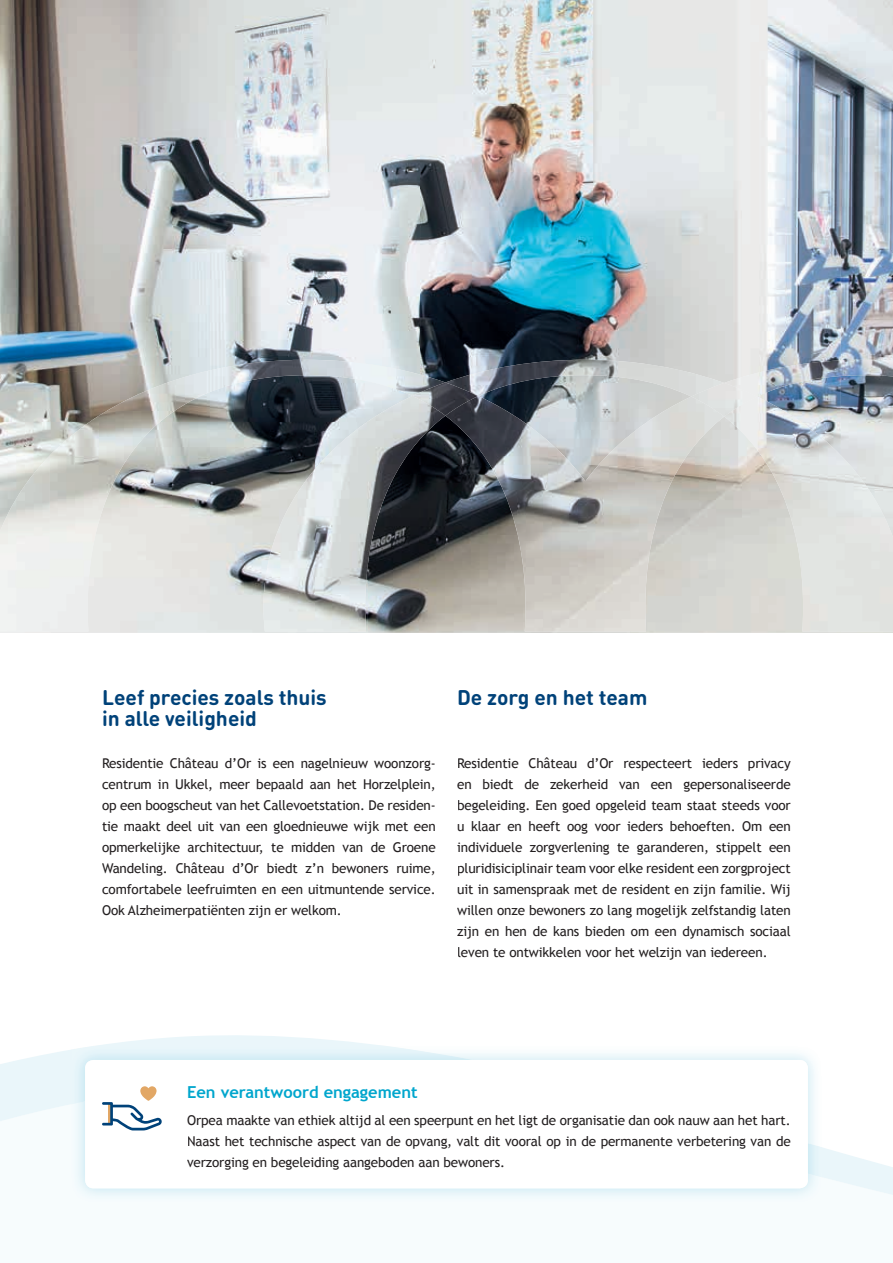
<style>
.page{position:relative;width:893px;height:1263px;background:#fff}
.page>*{position:absolute;margin:0;border:0;box-sizing:border-box;transform-origin:0 0}
.t1{font:700 21px/21px "DIN Round Pro";color:#004279}
.t2{font:700 16.5px "Trebuchet MS";color:#00a6cd}
.t3{font:13.5px/21px "Trebuchet MS";letter-spacing:-.01em;color:#231f20;text-align:justify}
</style>
<div class="page">
<svg style="left:0;top:1035px;width:893px;height:160px"></svg>
<img style="left:71px;top:1177px;width:751px;height:23px">
<img style="left:71px;top:1046px;width:751px;height:131px">
<div style="left:85px;top:1060px;width:723px;height:128px;background:#fff;border-radius:9px"></div>
<img style="left:0;top:0;width:840px;height:422px">
<img style="left:840px;top:0;width:53px;height:633px">
<img style="left:0;top:422px;width:315px;height:211px">
<img style="left:368px;top:490px;width:473px;height:143px">
<svg style="left:102px;top:1086px;width:60px;height:44px"></svg>
<img style="left:99px;top:373px;width:99px;height:77px">
<img style="left:198px;top:360px;width:526px;height:37px">
<img style="left:49px;top:416px;width:50px;height:215px">
<img style="left:0;top:455px;width:50px;height:176px">
<img style="left:99px;top:450px;width:35px;height:72px">
<img style="left:724px;top:360px;width:169px;height:271px">
<img style="left:263px;top:396px;width:182px;height:235px">
<img style="left:412px;top:382px;width:66px;height:34px">
<img style="left:445px;top:396px;width:279px;height:94px">
<img style="left:503px;top:490px;width:165px;height:141px">
<img style="left:691px;top:383px;width:66px;height:34px">
<h1 class="t1" style="left:102px;top:686px;width:226px">Leef precies zoals thuis in alle veiligheid</h1>
<p class="t3" style="left:102px;top:753px;width:335px">Residentie Château d’Or is een nagelnieuw woonzorg&shy;centrum in Ukkel, meer bepaald aan het Horzelplein, op een boogscheut van het Callevoetstation. De residen&shy;tie maakt deel uit van een gloednieuwe wijk met een opmerkelijke architectuur, te midden van de Groene Wandeling. Château d’Or biedt z’n bewoners ruime, comfortabele leefruimten en een uitmuntende service.<br>Ook Alzheimerpatiënten zijn er welkom.</p>
<h1 class="t1" style="left:457px;top:686px;width:192px">De zorg en het team</h1>
<p class="t3" style="left:457px;top:753px;width:335px">Residentie Château d’Or respecteert ieders privacy en biedt de zekerheid van een gepersonaliseerde begeleiding. Een goed opgeleid team staat steeds voor u klaar en heeft oog voor ieders behoeften. Om een individuele zorgverlening te garanderen, stippelt een pluridisiciplinair team voor elke resident een zorgproject uit in samenspraak met de resident en zijn familie. Wij willen onze bewoners zo lang mogelijk zelfstandig laten zijn en hen de kans bieden om een dynamisch sociaal leven te ontwikkelen voor het welzijn van iedereen.</p>
<p class="t2" style="left:187px;top:1082px;width:232px">Een verantwoord engagement</p>
<p class="t3" style="left:187px;top:1110px;width:605px">Orpea maakte van ethiek altijd al een speerpunt en het ligt de organisatie dan ook nauw aan het hart.<br>Naast het technische aspect van de opvang, valt dit vooral op in de permanente verbetering van de verzorging en begeleiding aangeboden aan bewoners.</p>
</div>
